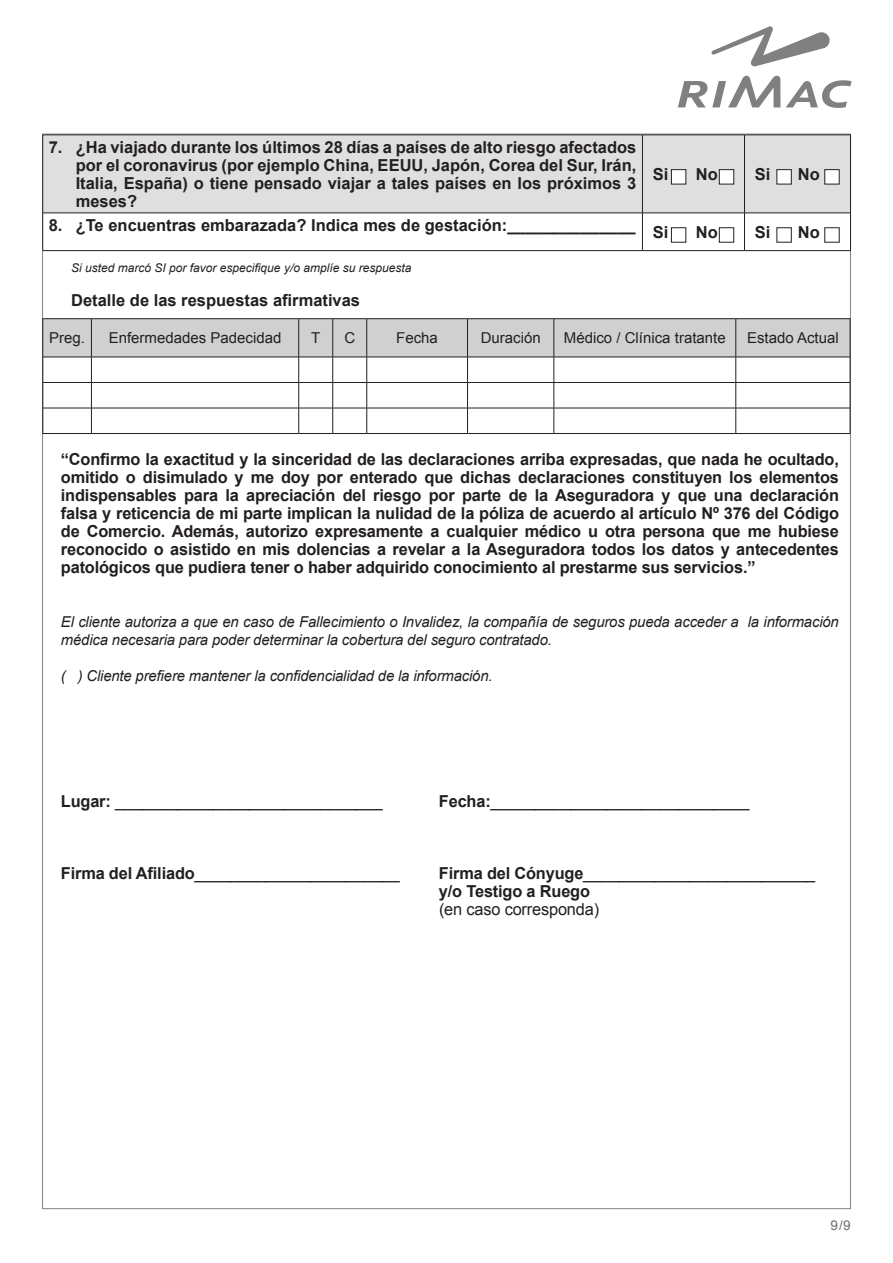
<style>
.page{position:relative;width:893px;height:1263px;background:#fff}
.page>*{position:absolute;margin:0;border:0;box-sizing:border-box;transform-origin:0 0}
.t1{font:700 16.5px/18px "Arial";color:#231f20;text-align:justify}
.t2{font:16.5px "Arial";letter-spacing:-.01em;color:#231f20}
.t3{font:italic 15px/18px "Arial";letter-spacing:-.01em;color:#231f20}
.t4{font:15px "Arial";color:#231f20}
.t5{font:13.5px "Arial";color:#6c6d70}
.t6{font:italic 12px "Arial";color:#231f20}
.s1{font-weight:700}
</style>
<div class="page">
<svg style="left:711px;top:26px;width:119px;height:41px"></svg>
<svg style="left:678px;top:76px;width:174px;height:32px"></svg>
<div style="left:43px;top:136px;width:807px;height:77px;background:#dfdfdf"></div>
<svg style="left:43px;top:214px;width:797px;height:36px"></svg>
<hr style="left:43px;top:135px;width:599px;height:1px;background:#231f20">
<hr style="left:42px;top:135px;width:1px;height:78px;background:#231f20">
<hr style="left:642px;top:135px;width:102px;height:1px;background:#231f20">
<hr style="left:642px;top:135px;width:1px;height:78px;background:#231f20">
<hr style="left:744px;top:135px;width:107px;height:1px;background:#231f20">
<hr style="left:744px;top:135px;width:1px;height:78px;background:#231f20">
<hr style="left:850px;top:135px;width:1px;height:78px;background:#231f20">
<hr style="left:43px;top:213px;width:599px;height:1px;background:#231f20">
<hr style="left:42px;top:213px;width:1px;height:37px;background:#231f20">
<hr style="left:642px;top:213px;width:102px;height:1px;background:#231f20">
<hr style="left:642px;top:213px;width:1px;height:37px;background:#231f20">
<hr style="left:744px;top:213px;width:107px;height:1px;background:#231f20">
<hr style="left:744px;top:213px;width:1px;height:37px;background:#231f20">
<hr style="left:850px;top:213px;width:1px;height:37px;background:#231f20">
<hr style="left:43px;top:250px;width:599px;height:1px;background:#231f20">
<hr style="left:642px;top:250px;width:102px;height:1px;background:#231f20">
<hr style="left:744px;top:250px;width:107px;height:1px;background:#231f20">
<hr style="left:43px;top:318px;width:48px;height:1px;background:#231f20">
<hr style="left:91px;top:318px;width:208px;height:1px;background:#231f20">
<hr style="left:299px;top:318px;width:34px;height:1px;background:#231f20">
<hr style="left:333px;top:318px;width:34px;height:1px;background:#231f20">
<hr style="left:367px;top:318px;width:100px;height:1px;background:#231f20">
<hr style="left:467px;top:318px;width:87px;height:1px;background:#231f20">
<hr style="left:554px;top:318px;width:182px;height:1px;background:#231f20">
<hr style="left:736px;top:318px;width:114px;height:1px;background:#231f20">
<svg style="left:43px;top:319px;width:808px;height:114px"></svg>
<hr style="left:43px;top:433px;width:48px;height:1px;background:#231f20">
<hr style="left:91px;top:433px;width:208px;height:1px;background:#231f20">
<hr style="left:299px;top:433px;width:34px;height:1px;background:#231f20">
<hr style="left:333px;top:433px;width:34px;height:1px;background:#231f20">
<hr style="left:367px;top:433px;width:100px;height:1px;background:#231f20">
<hr style="left:467px;top:433px;width:87px;height:1px;background:#231f20">
<hr style="left:554px;top:433px;width:182px;height:1px;background:#231f20">
<hr style="left:736px;top:433px;width:114px;height:1px;background:#231f20">
<div style="left:671px;top:170px;width:15px;height:14px;background:#fff"></div>
<div style="left:671px;top:169px;width:15px;height:15px;border:1px solid #231f20"></div>
<div style="left:671px;top:228px;width:15px;height:14px;background:#fff"></div>
<div style="left:671px;top:228px;width:15px;height:14px;border:1px solid #231f20"></div>
<div style="left:777px;top:170px;width:14px;height:14px;background:#fff"></div>
<div style="left:777px;top:228px;width:14px;height:14px;background:#fff"></div>
<div style="left:719px;top:170px;width:15px;height:14px;background:#fff"></div>
<div style="left:719px;top:169px;width:15px;height:15px;border:1px solid #231f20"></div>
<div style="left:719px;top:228px;width:15px;height:14px;background:#fff"></div>
<div style="left:719px;top:228px;width:15px;height:14px;border:1px solid #231f20"></div>
<div style="left:825px;top:170px;width:14px;height:14px;background:#fff"></div>
<div style="left:825px;top:228px;width:14px;height:14px;background:#fff"></div>
<p class="t1" style="left:76px;top:139px;width:562px;text-indent:-27px">7. ¿Ha viajado durante los últimos 28 días a países de alto riesgo afectados por el coronavirus (por ejemplo China, EEUU, Japón, Corea del Sur, Irán, Italia, España) o tiene pensado viajar a tales países en los próximos 3 meses?</p>
<p class="t1" style="left:653px;top:166px;width:17px">Si</p>
<p class="t1" style="left:696px;top:166px;width:23px">No</p>
<p class="t1" style="left:755px;top:166px;width:17px">Si</p>
<p class="t1" style="left:798px;top:166px;width:23px">No</p>
<p class="t1" style="left:49px;top:217px;width:589px">8. ¿Te encuentras embarazada? Indica mes de gestación:______________</p>
<p class="t1" style="left:653px;top:223px;width:17px">Si</p>
<p class="t1" style="left:696px;top:223px;width:23px">No</p>
<p class="t1" style="left:755px;top:223px;width:17px">Si</p>
<p class="t1" style="left:798px;top:223px;width:23px">No</p>
<p class="t6" style="left:71px;top:260px;width:342px">Si usted marcó SI por favor especifique y/o amplíe su respuesta</p>
<p class="t1" style="left:71px;top:292px;width:290px">Detalle de las respuestas afirmativas</p>
<p class="t4" style="left:49px;top:328px;width:37px">Preg.</p>
<p class="t4" style="left:109px;top:328px;width:174px">Enfermedades Padecidad</p>
<p class="t4" style="left:311px;top:328px;width:11px">T</p>
<p class="t4" style="left:344px;top:328px;width:12px">C</p>
<p class="t4" style="left:396px;top:328px;width:43px">Fecha</p>
<p class="t4" style="left:481px;top:328px;width:62px">Duración</p>
<p class="t4" style="left:564px;top:328px;width:163px">Médico / Clínica tratante</p>
<p class="t4" style="left:747px;top:328px;width:93px">Estado Actual</p>
<p class="t1" style="left:61px;top:451px;width:780px">“Confirmo la exactitud y la sinceridad de las declaraciones arriba expresadas, que nada he ocultado, omitido o disimulado y me doy por enterado que dichas declaraciones constituyen los elementos indispensables para la apreciación del riesgo por parte de la Aseguradora y que una declaración falsa y reticencia de mi parte implican la nulidad de la póliza de acuerdo al artículo Nº 376 del Código de Comercio. Además, autorizo expresamente a cualquier médico u otra persona que me hubiese reconocido o asistido en mis dolencias a revelar a la Aseguradora todos los datos y antecedentes patológicos que pudiera tener o haber adquirido conocimiento al prestarme sus servicios.”</p>
<p class="t3" style="left:61px;top:613px;width:779px">El cliente autoriza a que en caso de Fallecimiento o Invalidez, la compañía de seguros pueda acceder a la información médica necesaria para poder determinar la cobertura del seguro contratado.</p>
<p class="t3" style="left:61px;top:667px;width:433px">( ) Cliente prefiere mantener la confidencialidad de la información.</p>
<p class="t2" style="left:61px;top:790px;width:323px"><span class="s1">Lugar:</span> ______________________________</p>
<p class="t2" style="left:439px;top:790px;width:312px"><span class="s1">Fecha:</span>_____________________________</p>
<p class="t2" style="left:61px;top:862px;width:340px"><span class="s1">Firma del Afiliado</span>_______________________</p>
<p class="t2" style="left:439px;top:862px;width:378px"><span class="s1">Firma del Cónyuge</span>__________________________</p>
<p class="t1" style="left:439px;top:883px;width:153px">y/o Testigo a Ruego</p>
<p class="t2" style="left:439px;top:898px;width:162px">(en caso corresponda)</p>
<p class="t5" style="left:830px;top:1217px;width:22px">9/9</p>
</div>
